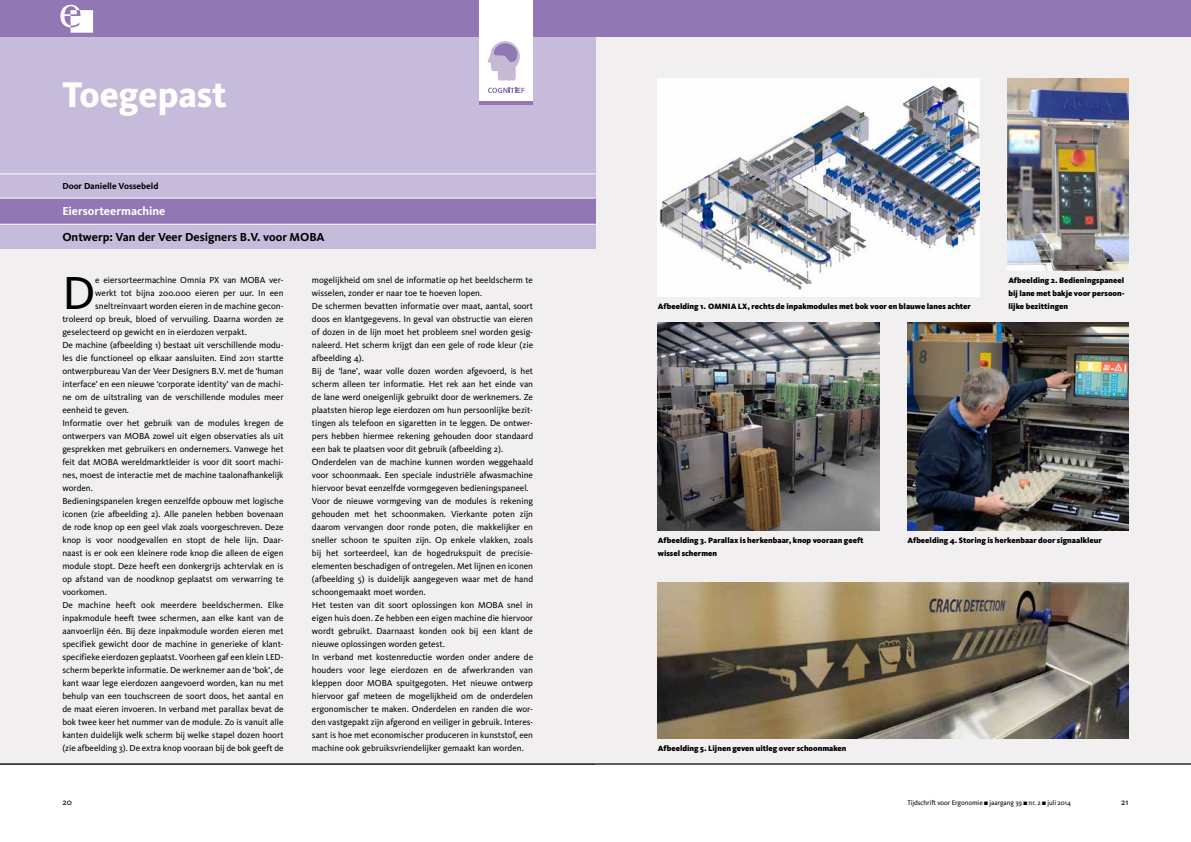
<style>
.page{position:relative;width:1191px;height:842px;background:#fff}
.page>*{position:absolute;margin:0;border:0;box-sizing:border-box;transform-origin:0 0}
.t1{font:48px "Kievit OT";color:#000}
.t2{font:800 37px "Kievit OT";color:#fff}
.t3{font:700 12px "Kievit OT";color:#000}
.t4{font:700 12px "Kievit OT";color:#fff}
.t5{font:9px/13px "Kievit OT";color:#000}
.t6{font:700 9px "Kievit OT";color:#000}
.t7{font:900 8px/13px "Kievit OT";color:#000;text-align:justify}
.t8{font:7px "Kievit OT";letter-spacing:-.01em;color:#000}
</style>
<div class="page">
<div style="left:0;top:34px;width:1191px;height:730px;background:#f2eff1"></div>
<div style="left:0;top:36px;width:595px;height:213px;background:#c6bbdb"></div>
<div style="left:0;top:198px;width:595px;height:26px;background:#9177b3"></div>
<hr style="left:0;top:174px;width:595px;height:1px;background:#fff">
<hr style="left:0;top:224px;width:595px;height:1px;background:#fff">
<hr style="left:0;top:198px;width:595px;height:1px;background:#fff">
<div style="left:595px;top:0;width:596px;height:36px;background:#9177b3"></div>
<div style="left:0;top:0;width:595px;height:36px;background:#9177b3"></div>
<div style="left:479px;top:0;width:54px;height:105px;background:#fff"></div>
<svg style="left:488px;top:88px;width:36px;height:5px"></svg>
<hr style="left:479px;top:101px;width:54px;height:4px;background:#9177b3">
<svg style="left:487px;top:41px;width:33px;height:39px"></svg>
<svg style="left:60px;top:5px;width:33px;height:28px"></svg>
<hr style="left:595px;top:764px;width:596px;height:1px;background:#000">
<hr style="left:0;top:764px;width:595px;height:1px;background:#000">
<img style="left:658px;top:79px;width:321px;height:217px">
<img style="left:1007px;top:79px;width:121px;height:191px">
<img style="left:658px;top:322px;width:221px;height:208px">
<img style="left:907px;top:322px;width:221px;height:208px">
<img style="left:658px;top:582px;width:470px;height:156px">
<h2 class="t2" style="left:62px;top:72px;width:166px">Toegepast</h2>
<p class="t6" style="left:62px;top:180px;width:98px">Door Danielle Vossebeld</p>
<h3 class="t4" style="left:62px;top:203px;width:105px">Eiersorteermachine</h3>
<h3 class="t3" style="left:62px;top:229px;width:264px">Ontwerp: Van der Veer Designers B.V. voor MOBA</h3>
<h1 class="t1" style="left:62px;top:264px;width:34px">D</h1>
<p class="t5" style="left:95px;top:273px;width:190px">e eiersorteermachine Omnia PX van MOBA ver-</p>
<p class="t5" style="left:312px;top:273px;width:223px">mogelijkheid om snel de informatie op het beeldscherm te wisselen, zonder er naar toe te hoeven lopen.<br>De schermen bevatten informatie over maat, aantal, soort doos en klantgegevens. In geval van obstructie van eieren of dozen in de lijn moet het probleem snel worden gesig&shy;naleerd. Het scherm krijgt dan een gele of rode kleur (zie afbeelding 4).<br>Bij de ‘lane’, waar volle dozen worden afgevoerd, is het scherm alleen ter informatie. Het rek aan het einde van de lane werd oneigenlijk gebruikt door de werknemers. Ze plaatsten hierop lege eierdozen om hun persoonlijke bezit&shy;tingen als telefoon en sigaretten in te leggen. De ontwer&shy;pers hebben hiermee rekening gehouden door standaard een bak te plaatsen voor dit gebruik (afbeelding 2).<br>Onderdelen van de machine kunnen worden weggehaald voor schoonmaak. Een speciale industriële afwasmachine hiervoor bevat eenzelfde vormgegeven bedieningspaneel.<br>Voor de nieuwe vormgeving van de modules is rekening gehouden met het schoonmaken. Vierkante poten zijn daarom vervangen door ronde poten, die makkelijker en sneller schoon te spuiten zijn. Op enkele vlakken, zoals bij het sorteerdeel, kan de hogedrukspuit de precisie&shy;elementen beschadigen of ontregelen. Met lijnen en iconen (afbeelding 5) is duidelijk aangegeven waar met de hand schoongemaakt moet worden.<br>Het testen van dit soort oplossingen kon MOBA snel in eigen huis doen. Ze hebben een eigen machine die hiervoor wordt gebruikt. Daarnaast konden ook bij een klant de nieuwe oplossingen worden getest.<br>In verband met kostenreductie worden onder andere de houders voor lege eierdozen en de afwerkranden van kleppen door MOBA spuitgegoten. Het nieuwe ontwerp hiervoor gaf meteen de mogelijkheid om de onderdelen ergonomischer te maken. Onderdelen en randen die wor&shy;den vastgepakt zijn afgerond en veiliger in gebruik. Interes&shy;sant is hoe met economischer produceren in kunststof, een machine ook gebruiksvriendelijker gemaakt kan worden.</p>
<p class="t5" style="left:95px;top:286px;width:190px">werkt tot bijna 200.000 eieren per uur. In een</p>
<p class="t5" style="left:95px;top:299px;width:190px">sneltreinvaart worden eieren in de machine gecon-</p>
<p class="t5" style="left:62px;top:312px;width:223px">troleerd op breuk, bloed of vervuiling. Daarna worden ze</p>
<p class="t5" style="left:62px;top:325px;width:186px">geselecteerd op gewicht en in eierdozen verpakt.</p>
<p class="t5" style="left:62px;top:338px;width:223px">De machine (afbeelding 1) bestaat uit verschillende modu-</p>
<p class="t5" style="left:62px;top:351px;width:223px">les die functioneel op elkaar aansluiten. Eind 2011 startte</p>
<p class="t5" style="left:62px;top:364px;width:223px">ontwerpbureau Van der Veer Designers B.V. met de ‘human</p>
<p class="t5" style="left:62px;top:377px;width:223px">interface’ en een nieuwe ‘corporate identity’ van de machi-</p>
<p class="t5" style="left:62px;top:390px;width:223px">ne om de uitstraling van de verschillende modules meer</p>
<p class="t5" style="left:62px;top:403px;width:68px">eenheid te geven.</p>
<p class="t5" style="left:62px;top:416px;width:223px">Informatie over het gebruik van de modules kregen de</p>
<p class="t5" style="left:62px;top:429px;width:223px">ontwerpers van MOBA zowel uit eigen observaties als uit</p>
<p class="t5" style="left:62px;top:442px;width:223px">gesprekken met gebruikers en ondernemers. Vanwege het</p>
<p class="t5" style="left:62px;top:455px;width:223px">feit dat MOBA wereldmarktleider is voor dit soort machi-</p>
<p class="t5" style="left:62px;top:468px;width:223px">nes, moest de interactie met de machine taalonafhankelijk</p>
<p class="t5" style="left:62px;top:481px;width:32px">worden.</p>
<p class="t5" style="left:62px;top:494px;width:223px">Bedieningspanelen kregen eenzelfde opbouw met logische</p>
<p class="t5" style="left:62px;top:507px;width:223px">iconen (zie afbeelding 2). Alle panelen hebben bovenaan</p>
<p class="t5" style="left:62px;top:520px;width:223px">de rode knop op een geel vlak zoals voorgeschreven. Deze</p>
<p class="t5" style="left:62px;top:533px;width:223px">knop is voor noodgevallen en stopt de hele lijn. Daar-</p>
<p class="t5" style="left:62px;top:546px;width:223px">naast is er ook een kleinere rode knop die alleen de eigen</p>
<p class="t5" style="left:62px;top:559px;width:223px">module stopt. Deze heeft een donkergrijs achtervlak en is</p>
<p class="t5" style="left:62px;top:572px;width:223px">op afstand van de noodknop geplaatst om verwarring te</p>
<p class="t5" style="left:62px;top:585px;width:46px">voorkomen.</p>
<p class="t5" style="left:62px;top:598px;width:223px">De machine heeft ook meerdere beeldschermen. Elke</p>
<p class="t5" style="left:62px;top:611px;width:223px">inpakmodule heeft twee schermen, aan elke kant van de</p>
<p class="t5" style="left:62px;top:624px;width:223px">aanvoerlijn één. Bij deze inpakmodule worden eieren met</p>
<p class="t5" style="left:62px;top:637px;width:223px">specifiek gewicht door de machine in generieke of klant-</p>
<p class="t5" style="left:62px;top:650px;width:223px">specifieke eierdozen geplaatst. Voorheen gaf een klein LED-</p>
<p class="t5" style="left:62px;top:663px;width:223px">scherm beperkte informatie. De werknemer aan de ‘bok’, de</p>
<p class="t5" style="left:62px;top:676px;width:223px">kant waar lege eierdozen aangevoerd worden, kan nu met</p>
<p class="t5" style="left:62px;top:689px;width:223px">behulp van een touchscreen de soort doos, het aantal en</p>
<p class="t5" style="left:62px;top:702px;width:223px">de maat eieren invoeren. In verband met parallax bevat de</p>
<p class="t5" style="left:62px;top:715px;width:223px">bok twee keer het nummer van de module. Zo is vanuit alle</p>
<p class="t5" style="left:62px;top:728px;width:223px">kanten duidelijk welk scherm bij welke stapel dozen hoort</p>
<p class="t5" style="left:62px;top:741px;width:223px">(zie afbeelding 3). De extra knop vooraan bij de bok geeft de</p>
<p class="t7" style="left:658px;top:300px;width:315px">Afbeelding 1. OMNIA LX, rechts de inpakmodules met bok voor en blauwe lanes achter</p>
<p class="t7" style="left:1008px;top:274px;width:118px">Afbeelding 2. Bedieningspaneel bij lane met bakje voor persoon&shy;lijke bezittingen</p>
<p class="t7" style="left:658px;top:534px;width:207px">Afbeelding 3. Parallax is herkenbaar, knop vooraan geeft wissel schermen</p>
<p class="t7" style="left:907px;top:534px;width:196px">Afbeelding 4. Storing is herkenbaar door signaalkleur</p>
<p class="t7" style="left:658px;top:742px;width:190px">Afbeelding 5. Lijnen geven uitleg over schoonmaken</p>
<p class="t5" style="left:62px;top:795px;width:11px">20</p>
<p class="t8" style="left:907px;top:798px;width:165px">Tijdschrift voor Ergonomie ■ jaargang 39 ■ nr. 2 ■ juli 2014</p>
<p class="t5" style="left:1121px;top:795px;width:9px">21</p>
</div>
